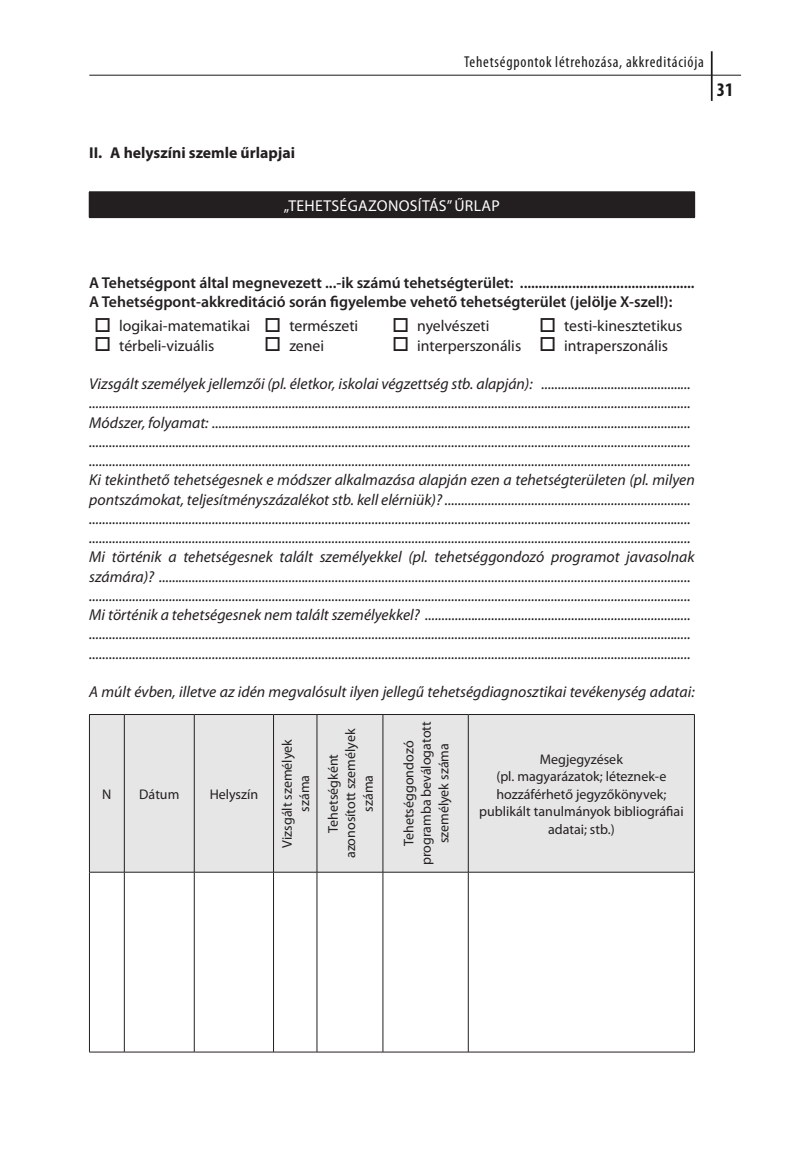
<style>
.page{position:relative;width:794px;height:1166px;background:#fff}
.page>*{position:absolute;margin:0;border:0;box-sizing:border-box;transform-origin:0 0}
.t1{font:700 condensed 19.25px "Myriad Pro";color:#191919}
.t2{font:15.75px/19.2px "Myriad Pro It+WNFKDS";color:#231f20}
.t3{font:15.75px/19.2px "Myriad Pro Semibold+TDSVDQ";color:#231f20}
.t4{font:15.75px "Myriad Pro Regular+DGZWMA";color:#231f20}
.t5{font:condensed 15.75px "Myriad Pro";letter-spacing:.05em;color:#191919}
.t6{font:15.75px "Myriad Pro Bold+BJEGQL";color:#231f20}
.t7{font:15.75px "Myriad Pro Regular+DGZWMA";letter-spacing:.02em;color:#fff}
.t8{font:14px/17.5px "Myriad Pro Regular+DGZWMA";color:#231f20;text-align:center}
</style>
<div class="page">
<hr style="left:89px;top:75px;width:652px;height:1px;background:#191919">
<hr style="left:711px;top:51px;width:1px;height:50px;background:#191919">
<div style="left:89px;top:192px;width:605px;height:26px;background:#231f20"></div>
<hr style="left:89px;top:191px;width:606px;height:1px;background:#231f20">
<svg style="left:694px;top:192px;width:1px;height:25px"></svg>
<hr style="left:89px;top:217px;width:606px;height:1px;background:#231f20">
<div style="left:90px;top:715px;width:604px;height:157px;background:#e6e6e6"></div>
<hr style="left:89px;top:714px;width:35px;height:1px;background:#231f20">
<hr style="left:89px;top:715px;width:1px;height:157px;background:#231f20">
<hr style="left:124px;top:714px;width:70px;height:1px;background:#231f20">
<hr style="left:124px;top:715px;width:1px;height:157px;background:#231f20">
<hr style="left:194px;top:714px;width:79px;height:1px;background:#231f20">
<hr style="left:194px;top:715px;width:1px;height:157px;background:#231f20">
<hr style="left:273px;top:714px;width:44px;height:1px;background:#231f20">
<hr style="left:273px;top:715px;width:1px;height:157px;background:#231f20">
<hr style="left:317px;top:714px;width:66px;height:1px;background:#231f20">
<hr style="left:317px;top:715px;width:1px;height:157px;background:#231f20">
<hr style="left:383px;top:714px;width:85px;height:1px;background:#231f20">
<hr style="left:382px;top:715px;width:1px;height:157px;background:#231f20">
<hr style="left:468px;top:714px;width:226px;height:1px;background:#231f20">
<hr style="left:468px;top:715px;width:1px;height:157px;background:#231f20">
<hr style="left:694px;top:715px;width:1px;height:157px;background:#231f20">
<hr style="left:89px;top:872px;width:35px;height:1px;background:#231f20">
<hr style="left:89px;top:872px;width:1px;height:180px;background:#231f20">
<hr style="left:124px;top:872px;width:70px;height:1px;background:#231f20">
<hr style="left:124px;top:872px;width:1px;height:180px;background:#231f20">
<hr style="left:194px;top:872px;width:79px;height:1px;background:#231f20">
<hr style="left:194px;top:872px;width:1px;height:180px;background:#231f20">
<hr style="left:273px;top:872px;width:44px;height:1px;background:#231f20">
<hr style="left:273px;top:872px;width:1px;height:180px;background:#231f20">
<hr style="left:317px;top:872px;width:66px;height:1px;background:#231f20">
<hr style="left:317px;top:872px;width:1px;height:180px;background:#231f20">
<hr style="left:383px;top:872px;width:85px;height:1px;background:#231f20">
<hr style="left:382px;top:872px;width:1px;height:180px;background:#231f20">
<hr style="left:468px;top:872px;width:226px;height:1px;background:#231f20">
<hr style="left:468px;top:872px;width:1px;height:180px;background:#231f20">
<hr style="left:694px;top:872px;width:1px;height:180px;background:#231f20">
<hr style="left:89px;top:1052px;width:35px;height:1px;background:#231f20">
<hr style="left:124px;top:1052px;width:70px;height:1px;background:#231f20">
<hr style="left:194px;top:1052px;width:123px;height:1px;background:#231f20">
<hr style="left:317px;top:1052px;width:66px;height:1px;background:#231f20">
<hr style="left:383px;top:1052px;width:311px;height:1px;background:#231f20">
<p class="t5" style="left:464px;top:56px;width:241px">Tehetségpontok létrehozása, akkreditációja</p>
<p class="t1" style="left:717px;top:79px;width:18px">31</p>
<p class="t6" style="left:89px;top:144px;width:207px">II. A helyszíni szemle űrlapjai</p>
<p class="t7" style="left:284px;top:199px;width:217px">„TEHETSÉGAZONOSÍTÁS” ŰRLAP</p>
<p class="t3" style="left:89px;top:274px;width:607px">A Tehetségpont által megnevezett ...-ik számú tehetségterület: ...............................................<br>A Tehetségpont-akkreditáció során figyelembe vehető tehetségterület (jelölje X-szel!):</p>
<p class="t4" style="left:119px;top:320px;width:132px">logikai-matematikai</p>
<p class="t4" style="left:289px;top:320px;width:70px">természeti</p>
<p class="t4" style="left:417px;top:320px;width:74px">nyelvészeti</p>
<p class="t4" style="left:564px;top:320px;width:120px">testi-kinesztetikus</p>
<p class="t4" style="left:119px;top:339px;width:97px">térbeli-vizuális</p>
<p class="t4" style="left:289px;top:339px;width:36px">zenei</p>
<p class="t4" style="left:417px;top:339px;width:106px">interperszonális</p>
<p class="t4" style="left:564px;top:339px;width:105px">intraperszonális</p>
<p class="t2" style="left:89px;top:376px;width:607px">Vizsgált személyek jellemzői (pl. életkor, iskolai végzettség stb. alapján): ............................................. .....................................................................................................................................................................................<br>Módszer, folyamat: ................................................................................................................................................ ..................................................................................................................................................................................... .....................................................................................................................................................................................<br>Ki tekinthető tehetségesnek e módszer alkalmazása alapján ezen a tehetségterületen (pl. milyen pontszámokat, teljesítményszázalékot stb. kell elérniük)? .......................................................................... ..................................................................................................................................................................................... .....................................................................................................................................................................................<br>Mi történik a tehetségesnek talált személyekkel (pl. tehetséggondozó programot javasolnak számára)? ................................................................................................................................................................ .....................................................................................................................................................................................<br>Mi történik a tehetségesnek nem talált személyekkel? ................................................................................ ..................................................................................................................................................................................... .....................................................................................................................................................................................</p>
<p class="t2" style="left:89px;top:684px;width:607px">A múlt évben, illetve az idén megvalósult ilyen jellegű tehetségdiagnosztikai tevékenység adatai:</p>
<p class="t8" style="left:102px;top:786px;width:11px">N</p>
<p class="t8" style="left:139px;top:786px;width:42px">Dátum</p>
<p class="t8" style="left:210px;top:786px;width:50px">Helyszín</p>
<p class="t8" style="left:280px;top:847px;width:110px;rotate:-90deg">Vizsgált személyek száma</p>
<p class="t8" style="left:326px;top:858px;width:131px;rotate:-90deg">Tehetségként azonosított személyek száma</p>
<p class="t8" style="left:401px;top:865px;width:145px;rotate:-90deg">Tehetséggondozó programba beválogatott személyek száma</p>
<p class="t8" style="left:479px;top:751px;width:206px">Megjegyzések<br>(pl. magyarázatok; léteznek-e hozzáférhető jegyzőkönyvek; publikált tanulmányok bibliográfiai adatai; stb.)</p>
</div>
